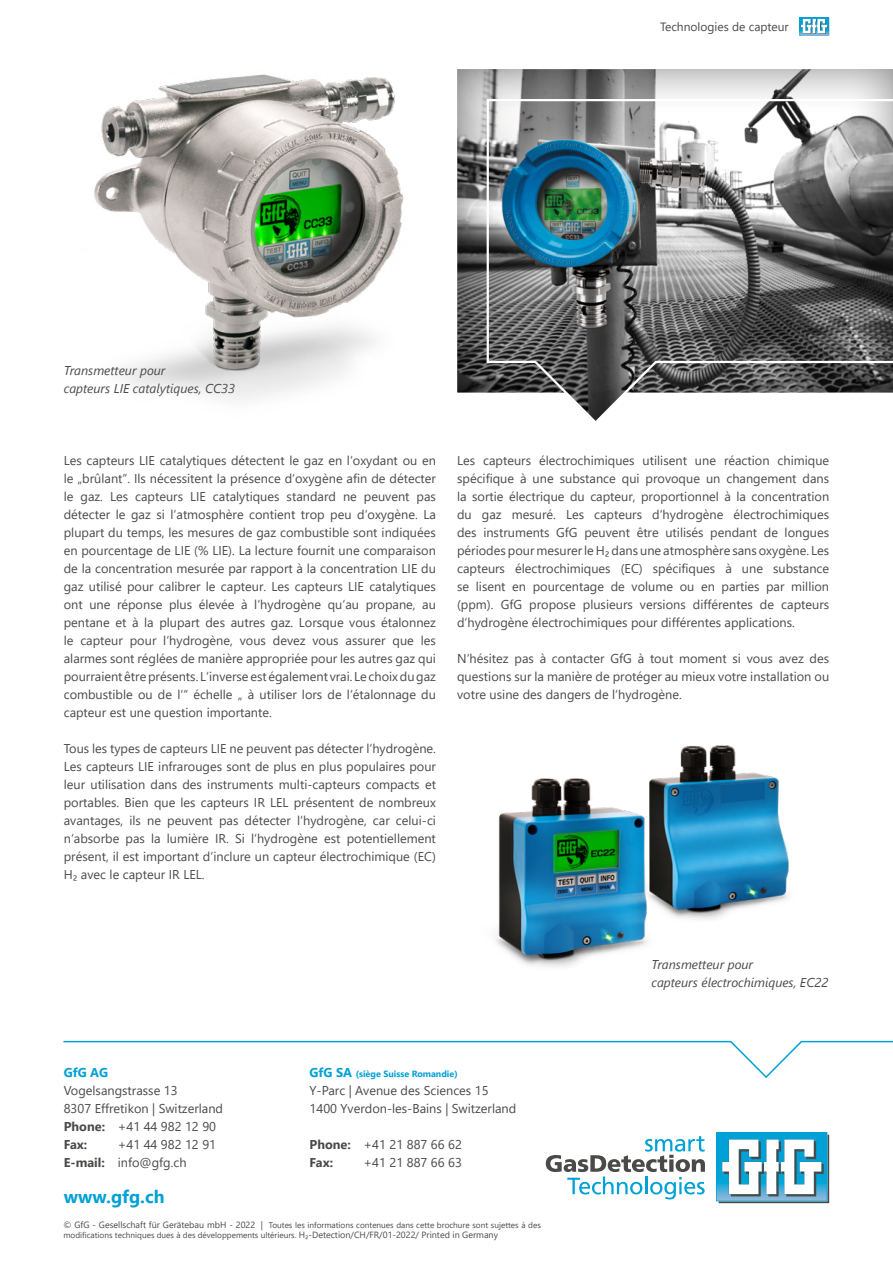
<style>
.page{position:relative;width:893px;height:1263px;background:#fff}
.page>*{position:absolute;margin:0;border:0;box-sizing:border-box;transform-origin:0 0}
.t1{font:700 18px "Segoe UI";color:#00a1d6}
.t2{font:12.75px/18px "Segoe UI";color:#4a4a49;text-align:justify}
.t3{font:italic 12.75px/18px "Segoe UI";color:#4a4a49}
.t4{font:700 12.75px "Segoe UI";color:#00a1d6}
.t5{font:12px "Segoe UI";color:#4a4a49}
.t6{font:700 9px "Segoe UI";color:#00a1d6}
.t7{font:8.25px/10.5px "Segoe UI";color:#4a4a49}
.s1{font-weight:700}
.s2{font-size:12.75px}
.s3{font-size:9px}
</style>
<div class="page">
<img style="left:94px;top:74px;width:310px;height:327px">
<div style="left:456px;top:68px;width:437px;height:356px;background:#000;opacity:.5"></div>
<svg style="left:485px;top:98px;width:408px;height:326px"></svg>
<svg style="left:799px;top:17px;width:30px;height:19px"></svg>
<svg style="left:63px;top:1040px;width:830px;height:38px"></svg>
<svg style="left:716px;top:1132px;width:113px;height:71px"></svg>
<svg style="left:546px;top:1136px;width:159px;height:63px"></svg>
<img style="left:663px;top:745px;width:126px;height:175px">
<img style="left:496px;top:778px;width:167px;height:189px">
<p class="t5" style="left:660px;top:15px;width:130px">Technologies de capteur</p>
<p class="t3" style="left:64px;top:359px;width:173px">Transmetteur pour<br>capteurs LIE catalytiques, CC33</p>
<p class="t2" style="left:64px;top:450px;width:374px">Les capteurs LIE catalytiques détectent le gaz en l‘oxydant ou en le „brûlant“. Ils nécessitent la présence d‘oxygène afin de détecter le gaz. Les capteurs LIE catalytiques standard ne peuvent pas détecter le gaz si l‘atmosphère contient trop peu d‘oxygène. La plupart du temps, les mesures de gaz combustible sont indiquées en pourcentage de LIE (% LIE). La lecture fournit une comparaison de la concentration mesurée par rapport à la concentration LIE du gaz utilisé pour calibrer le capteur. Les capteurs LIE catalytiques ont une réponse plus élevée à l‘hydrogène qu‘au propane, au pentane et à la plupart des autres gaz. Lorsque vous étalonnez le capteur pour l‘hydrogène, vous devez vous assurer que les alarmes sont réglées de manière appropriée pour les autres gaz qui pourraient être présents. L‘inverse est également vrai. Le choix du gaz combustible ou de l‘“ échelle „ à utiliser lors de l‘étalonnage du capteur est une question importante.</p>
<p class="t2" style="left:64px;top:738px;width:374px">Tous les types de capteurs LIE ne peuvent pas détecter l‘hydrogène.<br>Les capteurs LIE infrarouges sont de plus en plus populaires pour leur utilisation dans des instruments multi-capteurs compacts et portables. Bien que les capteurs IR LEL présentent de nombreux avantages, ils ne peuvent pas détecter l‘hydrogène, car celui-ci n‘absorbe pas la lumière IR. Si l‘hydrogène est potentiellement présent, il est important d‘inclure un capteur électrochimique (EC)<br>H₂ avec le capteur IR LEL.</p>
<p class="t2" style="left:457px;top:450px;width:374px">Les capteurs électrochimiques utilisent une réaction chimique spécifique à une substance qui provoque un changement dans la sortie électrique du capteur, proportionnel à la concentration du gaz mesuré. Les capteurs d‘hydrogène électrochimiques des instruments GfG peuvent être utilisés pendant de longues périodes pour mesurer le H₂ dans une atmosphère sans oxygène. Les capteurs électrochimiques (EC) spécifiques à une substance se lisent en pourcentage de volume ou en parties par million (ppm). GfG propose plusieurs versions différentes de capteurs d‘hydrogène électrochimiques pour différentes applications.</p>
<p class="t2" style="left:457px;top:648px;width:374px">N‘hésitez pas à contacter GfG à tout moment si vous avez des questions sur la manière de protéger au mieux votre installation ou votre usine des dangers de l‘hydrogène.</p>
<p class="t3" style="left:651px;top:954px;width:178px">Transmetteur pour<br>capteurs électrochimiques, EC22</p>
<p class="t4" style="left:64px;top:1061px;width:46px">GfG AG</p>
<p class="t2" style="left:64px;top:1080px;width:161px;text-align:left">Vogelsangstrasse 13<br>8307 Effretikon | Switzerland<br><span class="s1">Phone:</span> +41 44 982 12 90<br><span class="s1">Fax:</span></p>
<p class="t2" style="left:64px;top:1134px;width:154px;text-indent:54px">+41 44 982 12 91<br><span class="s1">E-mail:</span> info@gfg.ch</p>
<h1 class="t1" style="left:64px;top:1180px;width:102px">www.gfg.ch</h1>
<p class="t6" style="left:310px;top:1065px;width:150px"><span class="s2">GfG SA</span> (siège Suisse Romandie)</p>
<p class="t2" style="left:310px;top:1080px;width:208px">Y-Parc | Avenue des Sciences 15<br>1400 Yverdon-les-Bains | Switzerland</p>
<p class="t2" style="left:310px;top:1134px;width:154px"><span class="s1">Phone:</span> +41 21 887 66 62<br><span class="s1">Fax:</span></p>
<p class="t2" style="left:364px;top:1152px;width:100px">+41 21 887 66 63</p>
<p class="t7" style="left:63px;top:1219px;width:479px"><span class="s3">© GfG - Gesellschaft für Gerätebau mbH - 2022 |</span> Toutes les informations contenues dans cette brochure sont sujettes à des modifications techniques dues à des développements ultérieurs. <span class="s3">H₂-Detection/CH/FR/01-2022/ Printed in Germany</span></p>
</div>
